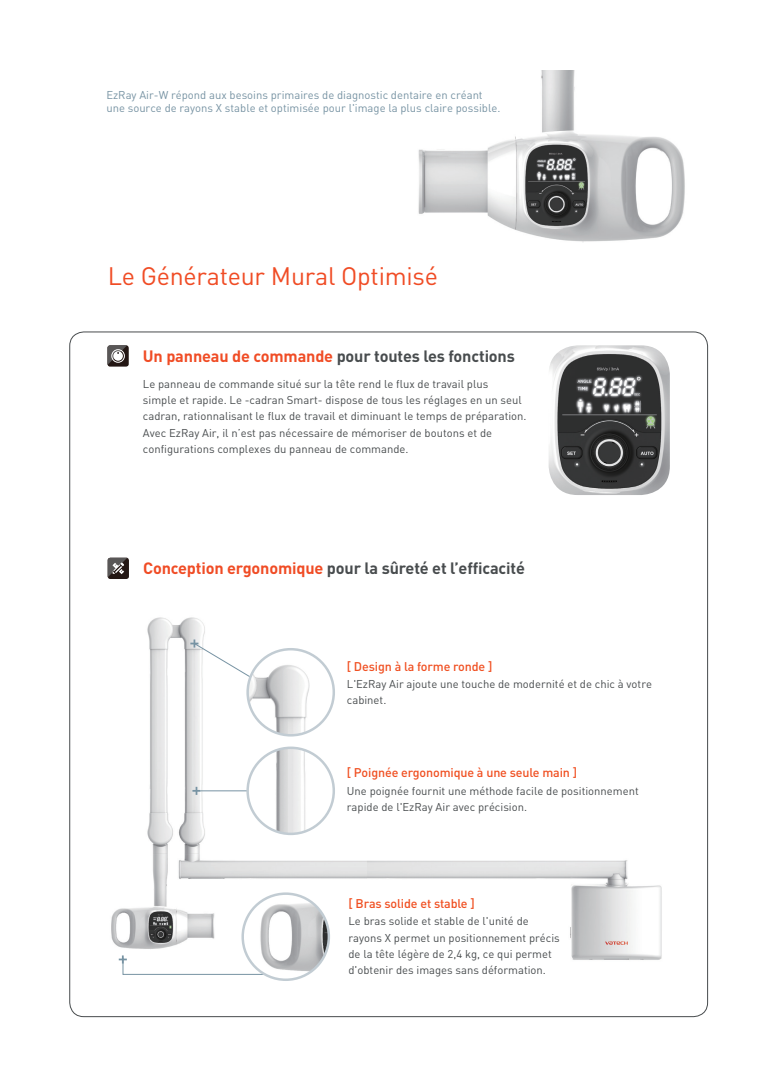
<style>
.page{position:relative;width:780px;height:1088px;background:#fff}
.page>*{position:absolute;margin:0;border:0;box-sizing:border-box;transform-origin:0 0}
.t1{font:25px "DIN";letter-spacing:-.01em;color:#f04c25}
.t2{font:700 16.25px "DIN";letter-spacing:-.01em;color:#484c4e}
.t3{font:500 12.5px "DIN";letter-spacing:-.01em;color:#f05022}
.t4{font:11.25px/16.2px "DIN";color:#484c4e}
.t5{font:11.25px "DIN";color:#7793a3}
.s1{color:#f04c25}
</style>
<div class="page">
<img style="left:107px;top:557px;width:261px;height:424px">
<img style="left:368px;top:860px;width:294px;height:100px">
<svg style="left:192px;top:787px;width:8px;height:8px"></svg>
<svg style="left:190px;top:639px;width:73px;height:46px"></svg>
<hr style="left:200px;top:790px;width:55px;height:1px;background:#7793a3">
<svg style="left:119px;top:955px;width:146px;height:20px"></svg>
<img style="left:243px;top:894px;width:86px;height:86px;border-radius:43px">
<div style="left:241px;top:892px;width:89px;height:89px;border:2px solid #c2ccd3;border-radius:50%"></div>
<img style="left:248px;top:649px;width:86px;height:86px;border-radius:43px">
<div style="left:246px;top:648px;width:89px;height:88px;border:2px solid #c2ccd3;border-radius:50%"></div>
<img style="left:248px;top:748px;width:86px;height:86px;border-radius:43px">
<div style="left:246px;top:746px;width:89px;height:89px;border:2px solid #c2ccd3;border-radius:50%"></div>
<div style="left:108px;top:558px;width:21px;height:21px;background:#241714;border-radius:3px"></div>
<svg style="left:108px;top:558px;width:19px;height:19px"></svg>
<img style="left:548px;top:345px;width:121px;height:150px">
<div style="left:107px;top:345px;width:22px;height:22px;background:#241714;border-radius:3px"></div>
<svg style="left:107px;top:345px;width:20px;height:20px"></svg>
<img style="left:418px;top:71px;width:267px;height:171px">
<p class="t5" style="left:106px;top:88px;width:378px">EzRay Air-W répond aux besoins primaires de diagnostic dentaire en créant</p>
<p class="t5" style="left:106px;top:101px;width:395px">une source de rayons X stable et optimisée pour l'image la plus claire possible.</p>
<p class="t1" style="left:108px;top:260px;width:332px">Le Générateur Mural Optimisé</p>
<p class="t2" style="left:143px;top:345px;width:373px"><span class="s1">Un panneau de commande</span> pour toutes les fonctions</p>
<p class="t4" style="left:143px;top:375px;width:385px">Le panneau de commande situé sur la tête rend le flux de travail plus<br>simple et rapide. Le -cadran Smart- dispose de tous les réglages en un seul cadran, rationnalisant le flux de travail et diminuant le temps de préparation.<br>Avec EzRay Air, il n’est pas nécessaire de mémoriser de boutons et de configurations complexes du panneau de commande.</p>
<p class="t2" style="left:143px;top:558px;width:383px"><span class="s1">Conception ergonomique</span> pour la sûreté et l’efficacité</p>
<p class="t3" style="left:347px;top:658px;width:147px">[ Design à la forme ronde ]</p>
<p class="t4" style="left:347px;top:676px;width:306px">L'EzRay Air ajoute une touche de modernité et de chic à votre cabinet.</p>
<p class="t3" style="left:347px;top:764px;width:232px">[ Poignée ergonomique à une seule main ]</p>
<p class="t4" style="left:347px;top:782px;width:293px">Une poignée fournit une méthode facile de positionnement rapide de l'EzRay Air avec précision.</p>
<p class="t3" style="left:348px;top:895px;width:128px">[ Bras solide et stable ]</p>
<p class="t4" style="left:348px;top:913px;width:213px">Le bras solide et stable de l'unité de rayons X permet un positionnement précis de la tête légère de 2,4 kg, ce qui permet d'obtenir des images sans déformation.</p>
</div>
